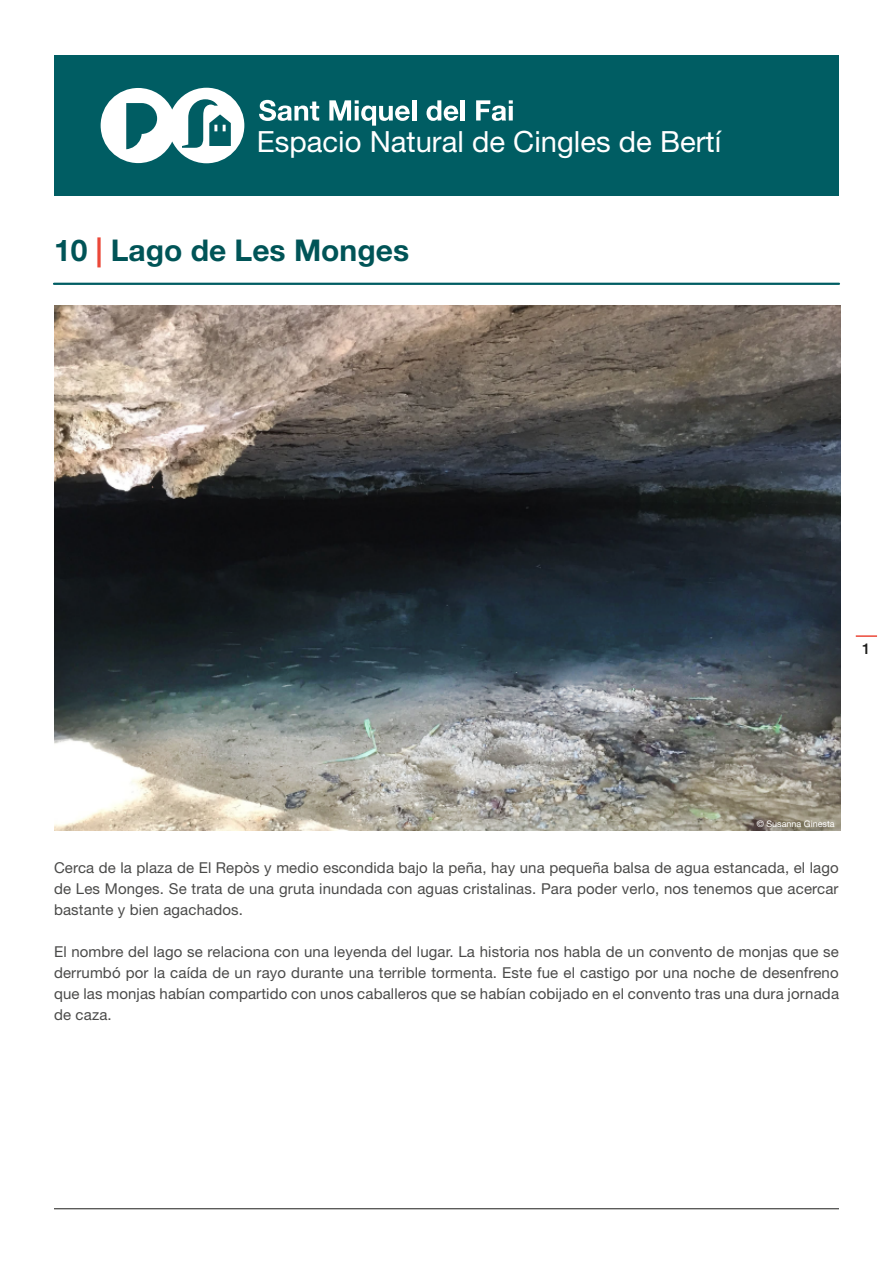
<style>
.page{position:relative;width:893px;height:1263px;background:#fff}
.page>*{position:absolute;margin:0;border:0;box-sizing:border-box;transform-origin:0 0}
.t1{font:700 30px "Helvetica Neue LT Std";color:#005457}
.t2{font:29.25px "Helvetica Neue LT Std";color:#fff}
.t3{font:15px/21px "Helvetica Neue LT Std";letter-spacing:.01em;color:#4a4a49;text-align:justify}
.t4{font:500 15px "Helvetica Neue LT Std";color:#1d1d1b}
.t5{font:9px "Helvetica Neue LT Std";color:#fff}
.s1{color:#eb4839}
</style>
<div class="page">
<img style="left:55px;top:305px;width:785px;height:526px">
<hr style="left:54px;top:1208px;width:785px;height:1px;background:#1d1d1b">
<div style="left:54px;top:55px;width:785px;height:141px;background:#005d63"></div>
<svg style="left:101px;top:88px;width:143px;height:75px"></svg>
<svg style="left:259px;top:100px;width:60px;height:21px"></svg>
<svg style="left:329px;top:100px;width:81px;height:26px"></svg>
<hr style="left:412px;top:100px;width:4px;height:20px;background:#fff">
<svg style="left:426px;top:100px;width:32px;height:21px"></svg>
<hr style="left:461px;top:100px;width:4px;height:20px;background:#fff">
<svg style="left:476px;top:100px;width:37px;height:21px"></svg>
<svg style="left:509px;top:106px;width:4px;height:14px"></svg>
<hr style="left:856px;top:635px;width:21px;height:2px;background:#eb4839">
<hr style="left:54px;top:283px;width:785px;height:2px;background:#005d63">
<h2 class="t2" style="left:257px;top:124px;width:466px">Espacio Natural de Cingles de Bertí</h2>
<h1 class="t1" style="left:54px;top:231px;width:357px">10 <span class="s1">|</span> Lago de Les Monges</h1>
<p class="t4" style="left:862px;top:640px;width:10px">1</p>
<p class="t5" style="left:757px;top:818px;width:80px">© Susanna Ginesta</p>
<p class="t3" style="left:54px;top:857px;width:786px">Cerca de la plaza de El Repòs y medio escondida bajo la peña, hay una pequeña balsa de agua estancada, el lago de Les Monges. Se trata de una gruta inundada con aguas cristalinas. Para poder verlo, nos tenemos que acercar bastante y bien agachados.</p>
<p class="t3" style="left:54px;top:941px;width:786px">El nombre del lago se relaciona con una leyenda del lugar. La historia nos habla de un convento de monjas que se derrumbó por la caída de un rayo durante una terrible tormenta. Este fue el castigo por una noche de desenfreno que las monjas habían compartido con unos caballeros que se habían cobijado en el convento tras una dura jornada de caza.</p>
</div>
